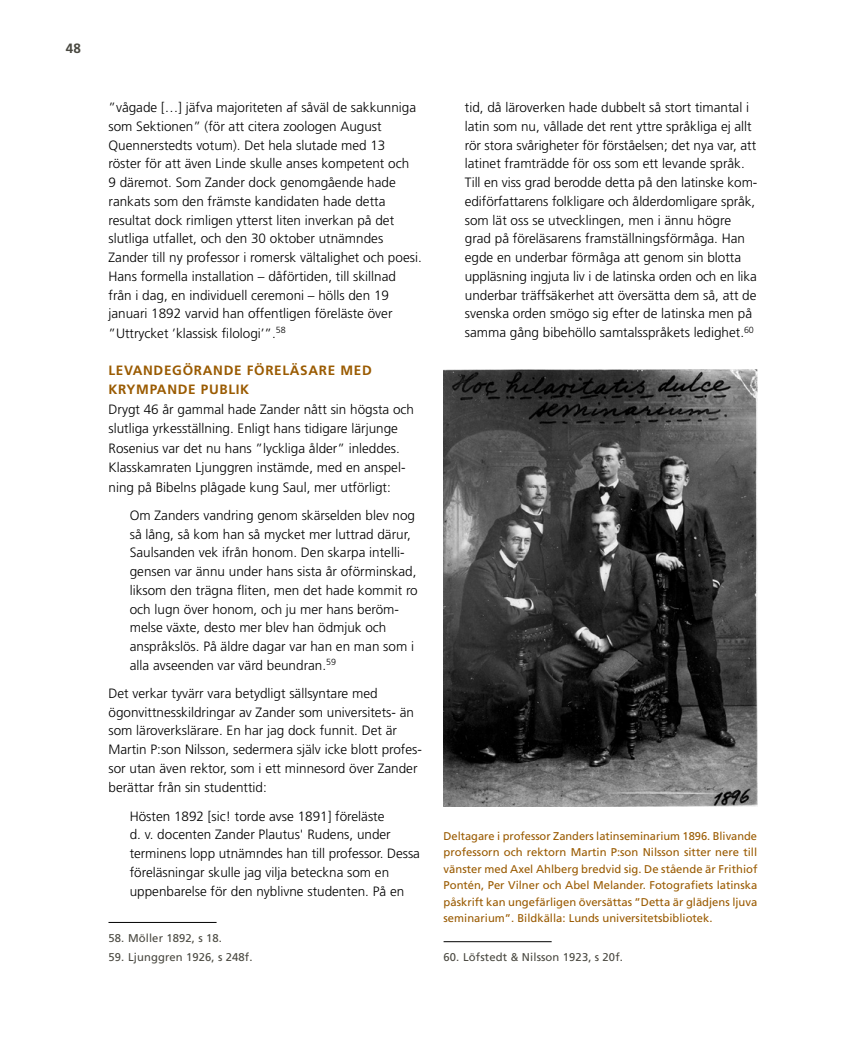
<style>
.page{position:relative;width:851px;height:1063px;background:#fff}
.page>*{position:absolute;margin:0;border:0;box-sizing:border-box;transform-origin:0 0}
.t1{font:300 13.5px/18.8px "Frutiger LT Std";color:#000}
.t2{font:700 13.5px/18.8px "Frutiger LT Std";letter-spacing:.05em;color:#9a5b02}
.t3{font:700 13.5px "Frutiger LT Std";color:#4a4941}
.t4{font:11.25px/16.5px "Frutiger LT Std";color:#9a5b02;text-align:justify}
.t5{font:11.25px "Frutiger LT Std";letter-spacing:.01em;color:#4a4941}
</style>
<div class="page">
<hr style="left:108px;top:922px;width:108px;height:1px;background:#000">
<hr style="left:443px;top:941px;width:108px;height:1px;background:#000">
<img style="left:443px;top:369px;width:314px;height:438px">
<p class="t3" style="left:66px;top:40px;width:17px">48</p>
<p class="t1" style="left:108px;top:98px;width:315px">”vågade […] jäfva majoriteten af såväl de sakkunniga som Sektionen” (för att citera zoologen August Quennerstedts votum). Det hela slutade med 13<br>röster för att även Linde skulle anses kompetent och<br>9 däremot. Som Zander dock genomgående hade rankats som den främste kandidaten hade detta resultat dock rimligen ytterst liten inverkan på det slutliga utfallet, och den 30 oktober utnämndes Zander till ny professor i romersk vältalighet och poesi.<br>Hans formella installation – dåförtiden, till skillnad från i dag, en individuell ceremoni – hölls den 19 januari 1892 varvid han offentligen föreläste över ”Uttrycket ’klassisk filologi’”.<sup>58</sup></p>
<p class="t2" style="left:108px;top:361px;width:265px">LEVANDEGÖRANDE FÖRELÄSARE MED<br>KRYMPANDE PUBLIK</p>
<p class="t1" style="left:108px;top:399px;width:307px;line-height:19.5px">Drygt 46 år gammal hade Zander nått sin högsta och slutliga yrkesställning. Enligt hans tidigare lärjunge Rosenius var det nu hans ”lyckliga ålder” inleddes.<br>Klasskamraten Ljunggren instämde, med en anspel&shy;ning på Bibelns plågade kung Saul, mer utförligt:</p>
<p class="t1" style="left:130px;top:506px;width:289px">Om Zanders vandring genom skärselden blev nog så lång, så kom han så mycket mer luttrad därur, Saulsanden vek ifrån honom. Den skarpa intelli&shy;gensen var ännu under hans sista år oförminskad, liksom den trägna fliten, men det hade kommit ro och lugn över honom, och ju mer hans beröm&shy;melse växte, desto mer blev han ödmjuk och anspråkslös. På äldre dagar var han en man som i alla avseenden var värd beundran.<sup>59</sup></p>
<p class="t1" style="left:108px;top:684px;width:315px">Det verkar tyvärr vara betydligt sällsyntare med ögonvittnesskildringar av Zander som universitets- än som läroverkslärare. En har jag dock funnit. Det är Martin P:son Nilsson, sedermera själv icke blott profes&shy;sor utan även rektor, som i ett minnesord över Zander berättar från sin studenttid:</p>
<p class="t1" style="left:130px;top:807px;width:292px">Hösten 1892 [sic! torde avse 1891] föreläste<br>d. v. docenten Zander Plautus' Rudens, under terminens lopp utnämndes han till professor. Dessa föreläsningar skulle jag vilja beteckna som en uppenbarelse för den nyblivne studenten. På en</p>
<p class="t5" style="left:108px;top:931px;width:115px">58. Möller 1892, s 18.</p>
<p class="t5" style="left:108px;top:950px;width:145px">59. Ljunggren 1926, s 248f.</p>
<p class="t1" style="left:465px;top:98px;width:294px">tid, då läroverken hade dubbelt så stort timantal i latin som nu, vållade det rent yttre språkliga ej allt rör stora svårigheter för förståelsen; det nya var, att latinet framträdde för oss som ett levande språk.<br>Till en viss grad berodde detta på den latinske kom&shy;ediförfattarens folkligare och ålderdomligare språk, som lät oss se utvecklingen, men i ännu högre grad på föreläsarens framställningsförmåga. Han egde en underbar förmåga att genom sin blotta uppläsning ingjuta liv i de latinska orden och en lika underbar träffsäkerhet att översätta dem så, att de svenska orden smögo sig efter de latinska men på samma gång bibehöllo samtalsspråkets ledighet.<sup>60</sup></p>
<p class="t4" style="left:443px;top:828px;width:315px">Deltagare i professor Zanders latinseminarium 1896. Blivande professorn och rektorn Martin P:son Nilsson sitter nere till vänster med Axel Ahlberg bredvid sig. De stående är Frithiof Pontén, Per Vilner och Abel Melander. Fotografiets latinska påskrift kan ungefärligen översättas ”Detta är glädjens ljuva seminarium”. Bildkälla: Lunds universitetsbibliotek.</p>
<p class="t5" style="left:443px;top:950px;width:181px">60. Löfstedt &amp; Nilsson 1923, s 20f.</p>
</div>
